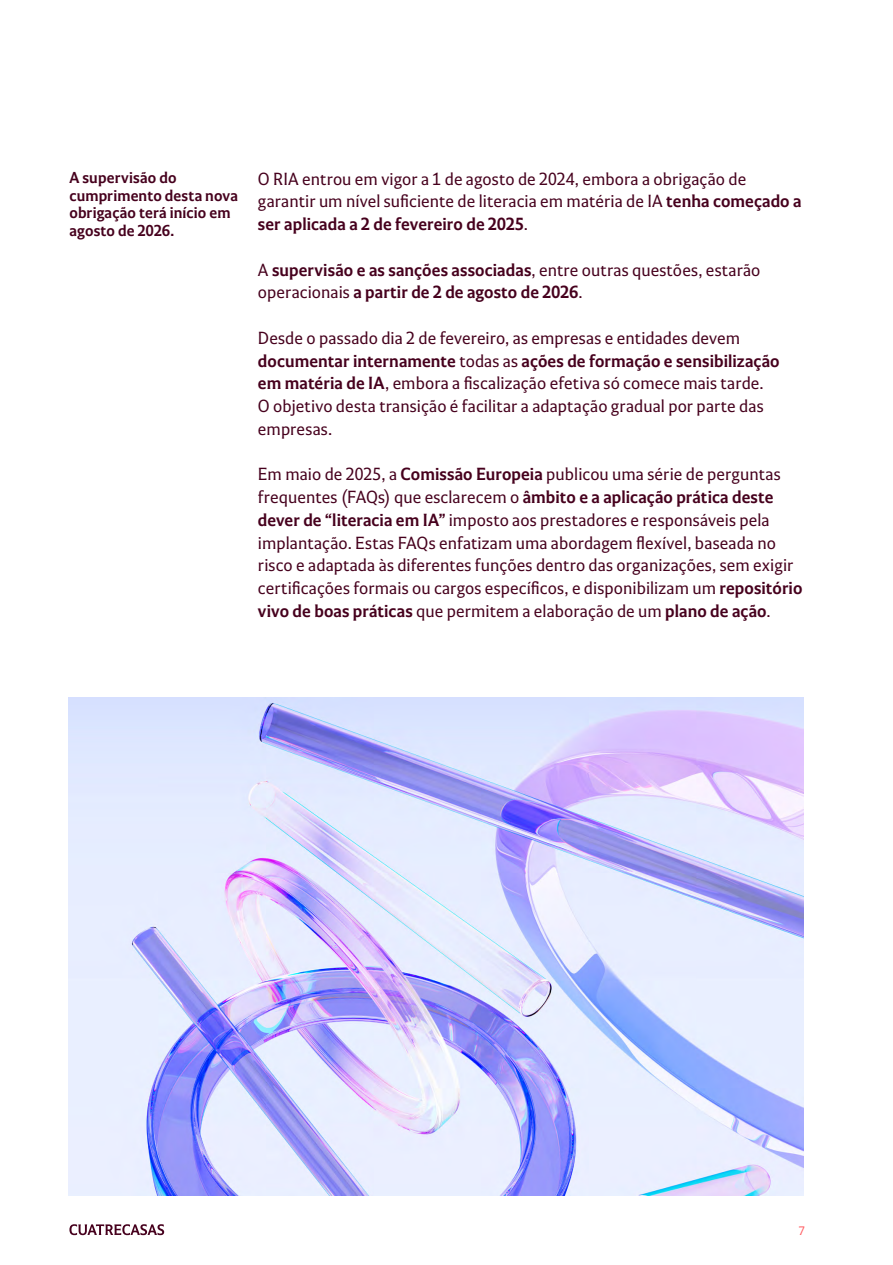
<style>
.page{position:relative;width:893px;height:1265px;background:#fff}
.page>*{position:absolute;margin:0;border:0;box-sizing:border-box;transform-origin:0 0}
.t1{font:17.5px/22.8px "Cuatrecasas Text";letter-spacing:.005em;color:#46001d}
.t2{font:700 17.5px/22.8px "Cuatrecasas Text";letter-spacing:.005em;color:#46001d}
.t3{font:700 15.75px/17.5px "Cuatrecasas Text";letter-spacing:.01em;color:#46001d}
.t4{font:12.25px "Cuatrecasas Text";color:#ff5a60}
.s1{font-weight:700}
.s2{font-weight:400}
</style>
<div class="page">
<svg style="left:69px;top:1224px;width:95px;height:11px"></svg>
<img style="left:68px;top:698px;width:736px;height:498px">
<p class="t3" style="left:69px;top:170px;width:170px">A supervisão do cumprimento desta nova obrigação terá início em agosto de 2026.</p>
<p class="t1" style="left:258px;top:168px;width:545px">O RIA entrou em vigor a 1 de agosto de 2024, embora a obrigação de garantir um nível suficiente de literacia em matéria de IA <span class="s1">tenha começado a ser aplicada a 2 de fevereiro de 2025</span>.</p>
<p class="t2" style="left:258px;top:259px;width:504px"><span class="s2">A</span> supervisão e as sanções associadas<span class="s2">, entre outras questões, estarão operacionais</span> a partir de 2 de agosto de 2026<span class="s2">.</span></p>
<p class="t1" style="left:258px;top:327px;width:523px">Desde o passado dia 2 de fevereiro, as empresas e entidades devem <span class="s1">documentar internamente</span> todas as <span class="s1">ações de formação e sensibilização em matéria de IA</span>, embora a fiscalização efetiva só comece mais tarde.<br>O objetivo desta transição é facilitar a adaptação gradual por parte das empresas.</p>
<p class="t1" style="left:258px;top:464px;width:546px">Em maio de 2025, a <span class="s1">Comissão Europeia</span> publicou uma série de perguntas frequentes (FAQs) que esclarecem o <span class="s1">âmbito e a aplicação prática deste dever de “literacia em IA”</span> imposto aos prestadores e responsáveis pela implantação. Estas FAQs enfatizam uma abordagem flexível, baseada no risco e adaptada às diferentes funções dentro das organizações, sem exigir certificações formais ou cargos específicos, e disponibilizam um <span class="s1">repositório vivo de boas práticas</span> que permitem a elaboração de um <span class="s1">plano de ação</span>.</p>
<p class="t4" style="left:799px;top:1224px;width:8px">7</p>
</div>
